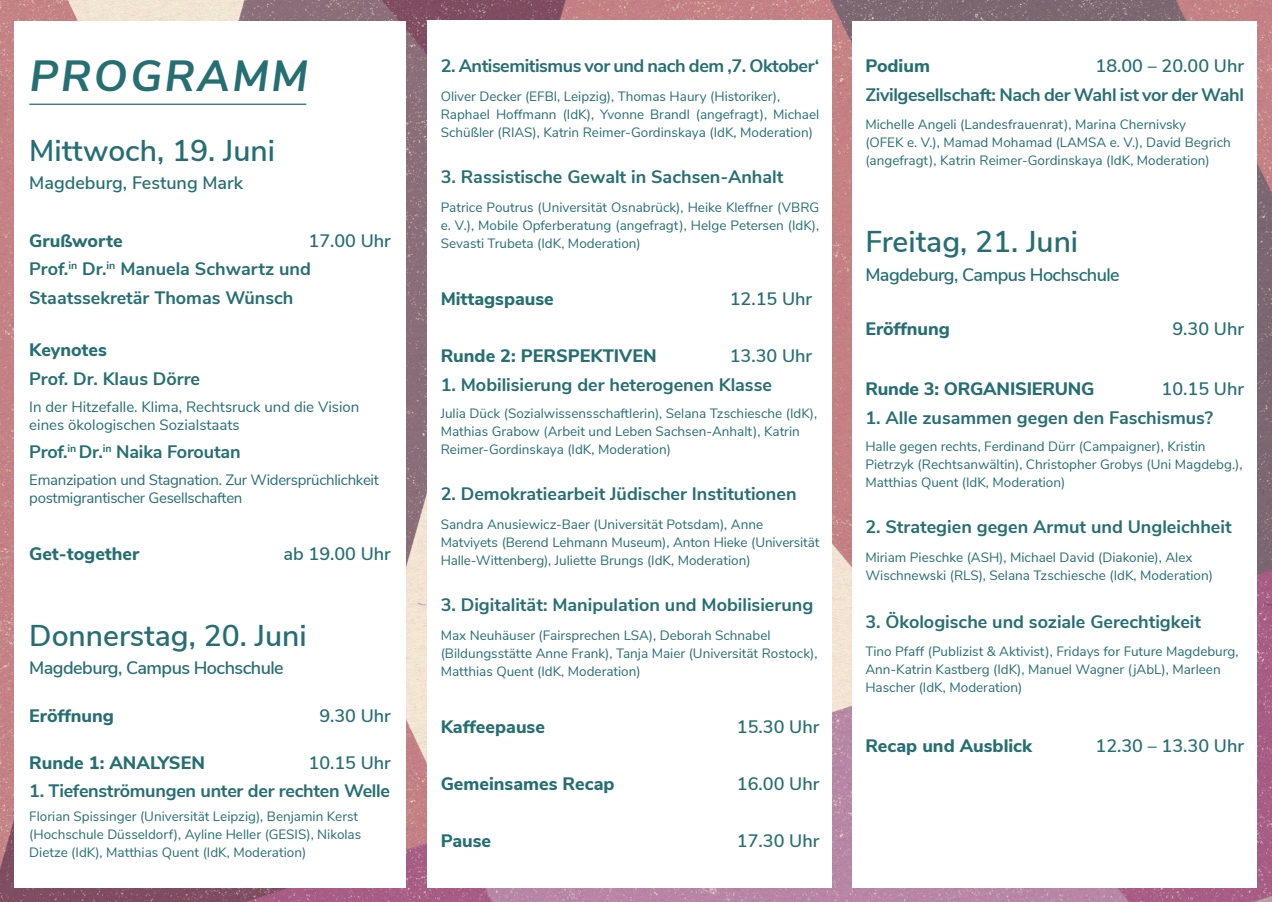
<style>
.page{position:relative;width:1272px;height:902px;background:#fff}
.page>*{position:absolute;margin:0;border:0;box-sizing:border-box;transform-origin:0 0}
.t1{font:italic 700 43.5px "Nunito Sans";color:#256f73}
.t2{font:600 30px "Nunito Sans";color:#256f73}
.t3{font:700 18px "Nunito Sans";color:#256f73}
.t4{font:800 18px "Nunito Sans";color:#256f73}
.t5{font:600 18px "Nunito Sans";color:#256f73}
.t6{font:600 18px "Nunito Sans";letter-spacing:-.03em;color:#256f73}
.t7{font:700 18px "Nunito Sans";letter-spacing:-.02em;color:#256f73}
.t8{font:700 18px "Nunito Sans";letter-spacing:-.025em;color:#256f73}
.t9{font:15px/18px "Nunito Sans";letter-spacing:-.02em;color:#256f73}
.t10{font:15px/18px "Nunito Sans";color:#256f73}
.t11{font:13.5px/18px "Nunito Sans";color:#256f73}
</style>
<div class="page">
<img style="left:0;top:0;width:1271px;height:901px">
<div style="left:428px;top:20px;width:404px;height:867px;background:#fff"></div>
<div style="left:14px;top:21px;width:391px;height:866px;background:#fff"></div>
<div style="left:852px;top:21px;width:404px;height:866px;background:#fff"></div>
<hr style="left:29px;top:104px;width:277px;height:1px;background:#256f73">
<p class="t1" style="left:29px;top:44px;width:283px">PROGRAMM</p>
<p class="t2" style="left:29px;top:129px;width:247px">Mittwoch, 19. Juni</p>
<p class="t5" style="left:29px;top:170px;width:215px">Magdeburg, Festung Mark</p>
<p class="t4" style="left:29px;top:227px;width:95px">Grußworte</p>
<p class="t5" style="left:308px;top:227px;width:84px">17.00 Uhr</p>
<p class="t3" style="left:29px;top:255px;width:283px">Prof.<sup>in</sup> Dr.<sup>in</sup> Manuela Schwartz und</p>
<p class="t3" style="left:29px;top:284px;width:266px">Staatssekretär Thomas Wünsch</p>
<p class="t4" style="left:29px;top:336px;width:79px">Keynotes</p>
<p class="t3" style="left:29px;top:365px;width:172px">Prof. Dr. Klaus Dörre</p>
<p class="t10" style="left:29px;top:396px;width:331px">In der Hitzefalle. Klima, Rechtsruck und die Vision eines ökologischen Sozialstaats</p>
<p class="t3" style="left:29px;top:438px;width:213px">Prof.<sup>in</sup> Dr.<sup>in</sup> Naika Foroutan</p>
<p class="t9" style="left:29px;top:470px;width:351px">Emanzipation und Stagnation. Zur Widersprüchlichkeit postmigrantischer Gesellschaften</p>
<p class="t4" style="left:29px;top:540px;width:111px">Get-together</p>
<p class="t5" style="left:283px;top:540px;width:109px">ab 19.00 Uhr</p>
<p class="t2" style="left:29px;top:613px;width:279px">Donnerstag, 20. Juni</p>
<p class="t6" style="left:29px;top:654px;width:256px">Magdeburg, Campus Hochschule</p>
<p class="t4" style="left:29px;top:702px;width:86px">Eröffnung</p>
<p class="t5" style="left:319px;top:702px;width:73px">9.30 Uhr</p>
<p class="t4" style="left:29px;top:749px;width:177px">Runde 1: ANALYSEN</p>
<p class="t5" style="left:308px;top:749px;width:84px">10.15 Uhr</p>
<p class="t3" style="left:29px;top:777px;width:362px">1. Tiefenströmungen unter der rechten Welle</p>
<p class="t11" style="left:29px;top:806px;width:333px">Florian Spissinger (Universität Leipzig), Benjamin Kerst (Hochschule Düsseldorf), Ayline Heller (GESIS), Nikolas</p>
<p class="t11" style="left:29px;top:842px;width:278px">Dietze (IdK), Matthias Quent (IdK, Moderation)</p>
<p class="t8" style="left:440px;top:53px;width:380px">2. Antisemitismus vor und nach dem ,7. Oktober‘</p>
<p class="t11" style="left:440px;top:86px;width:341px">Oliver Decker (EFBI, Leipzig), Thomas Haury (Historiker),</p>
<p class="t11" style="left:440px;top:104px;width:380px">Raphael Hoffmann (IdK), Yvonne Brandl (angefragt), Michael<br>Schüßler (RIAS), Katrin Reimer-Gordinskaya (IdK, Moderation)</p>
<p class="t3" style="left:440px;top:164px;width:344px">3. Rassistische Gewalt in Sachsen-Anhalt</p>
<p class="t11" style="left:440px;top:197px;width:380px;text-align:justify">Patrice Poutrus (Universität Osnabrück), Heike Kleffner (VBRG e. V.), Mobile Opferberatung (angefragt), Helge Petersen (IdK), Sevasti Trubeta (IdK, Moderation)</p>
<p class="t4" style="left:440px;top:285px;width:115px">Mittagspause</p>
<p class="t5" style="left:729px;top:285px;width:84px">12.15 Uhr</p>
<p class="t4" style="left:440px;top:342px;width:217px">Runde 2: PERSPEKTIVEN</p>
<p class="t5" style="left:729px;top:342px;width:84px">13.30 Uhr</p>
<p class="t3" style="left:440px;top:371px;width:333px">1. Mobilisierung der heterogenen Klasse</p>
<p class="t11" style="left:440px;top:403px;width:378px">Julia Dück (Sozialwissensschaftlerin), Selana Tzschiesche (IdK),<br>Mathias Grabow (Arbeit und Leben Sachsen-Anhalt), Katrin<br>Reimer-Gordinskaya (IdK, Moderation)</p>
<p class="t3" style="left:440px;top:480px;width:357px">2. Demokratiearbeit Jüdischer Institutionen</p>
<p class="t11" style="left:440px;top:514px;width:324px">Sandra Anusiewicz-Baer (Universität Potsdam), Anne</p>
<p class="t11" style="left:440px;top:532px;width:380px">Matviyets (Berend Lehmann Museum), Anton Hieke (Universität<br>Halle-Wittenberg), Juliette Brungs (IdK, Moderation)</p>
<p class="t3" style="left:440px;top:591px;width:374px">3. Digitalität: Manipulation und Mobilisierung</p>
<p class="t11" style="left:440px;top:625px;width:331px">Max Neuhäuser (Fairsprechen LSA), Deborah Schnabel</p>
<p class="t11" style="left:440px;top:643px;width:378px">(Bildungsstätte Anne Frank), Tanja Maier (Universität Rostock),<br>Matthias Quent (IdK, Moderation)</p>
<p class="t4" style="left:440px;top:713px;width:106px">Kaffeepause</p>
<p class="t5" style="left:737px;top:713px;width:84px">15.30 Uhr</p>
<p class="t4" style="left:440px;top:770px;width:175px">Gemeinsames Recap</p>
<p class="t5" style="left:737px;top:770px;width:84px">16.00 Uhr</p>
<p class="t4" style="left:440px;top:827px;width:52px">Pause</p>
<p class="t5" style="left:737px;top:827px;width:84px">17.30 Uhr</p>
<p class="t4" style="left:865px;top:53px;width:66px">Podium</p>
<p class="t5" style="left:1095px;top:53px;width:150px">18.00 – 20.00 Uhr</p>
<p class="t7" style="left:865px;top:81px;width:380px">Zivilgesellschaft: Nach der Wahl ist vor der Wahl</p>
<p class="t11" style="left:865px;top:115px;width:322px">Michelle Angeli (Landesfrauenrat), Marina Chernivsky</p>
<p class="t11" style="left:865px;top:133px;width:367px">(OFEK e. V.), Mamad Mohamad (LAMSA e. V.), David Begrich</p>
<p class="t11" style="left:865px;top:151px;width:346px">(angefragt), Katrin Reimer-Gordinskaya (IdK, Moderation)</p>
<p class="t2" style="left:865px;top:220px;width:214px">Freitag, 21. Juni</p>
<p class="t6" style="left:865px;top:261px;width:256px">Magdeburg, Campus Hochschule</p>
<p class="t4" style="left:865px;top:315px;width:86px">Eröffnung</p>
<p class="t5" style="left:1172px;top:315px;width:73px">9.30 Uhr</p>
<p class="t4" style="left:865px;top:375px;width:231px">Runde 3: ORGANISIERUNG</p>
<p class="t5" style="left:1161px;top:375px;width:84px">10.15 Uhr</p>
<p class="t3" style="left:865px;top:404px;width:349px">1. Alle zusammen gegen den Faschismus?</p>
<p class="t11" style="left:865px;top:436px;width:342px">Halle gegen rechts, Ferdinand Dürr (Campaigner), Kristin</p>
<p class="t11" style="left:865px;top:454px;width:378px">Pietrzyk (Rechtsanwältin), Christopher Grobys (Uni Magdebg.),<br>Matthias Quent (IdK, Moderation)</p>
<p class="t3" style="left:865px;top:513px;width:368px">2. Strategien gegen Armut und Ungleichheit</p>
<p class="t11" style="left:865px;top:547px;width:349px">Miriam Pieschke (ASH), Michael David (Diakonie), Alex<br>Wischnewski (RLS), Selana Tzschiesche (IdK, Moderation)</p>
<p class="t3" style="left:865px;top:608px;width:337px">3. Ökologische und soziale Gerechtigkeit</p>
<p class="t11" style="left:865px;top:641px;width:375px">Tino Pfaff (Publizist &amp; Aktivist), Fridays for Future Magdeburg,<br>Ann-Katrin Kastberg (IdK), Manuel Wagner (jAbL), Marleen<br>Hascher (IdK, Moderation)</p>
<p class="t4" style="left:865px;top:732px;width:168px">Recap und Ausblick</p>
<p class="t5" style="left:1095px;top:732px;width:150px">12.30 – 13.30 Uhr</p>
</div>
